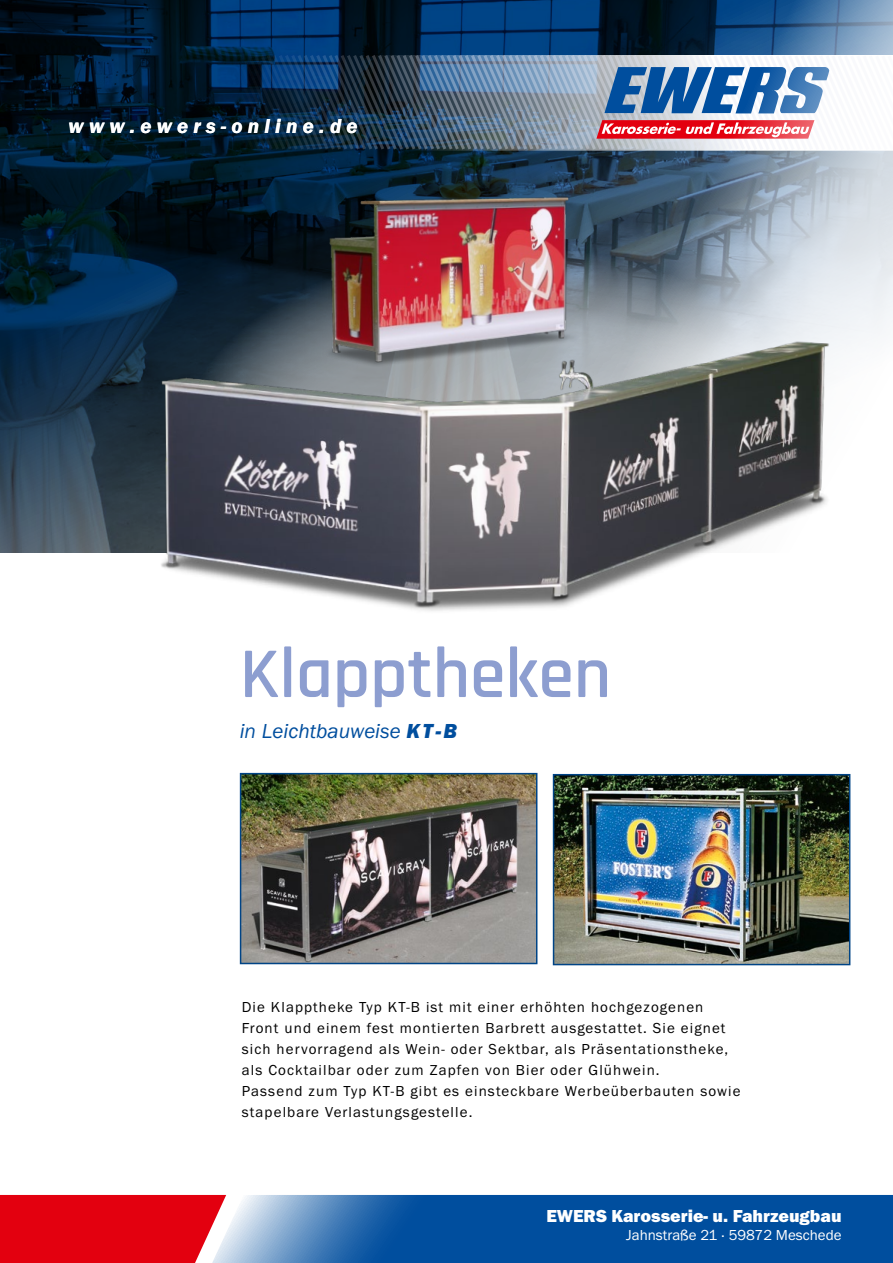
<style>
.page{position:relative;width:893px;height:1263px;background:#fff}
.page>*{position:absolute;margin:0;border:0;box-sizing:border-box;transform-origin:0 0}
.t1{font:600 72px "Rajdhani";color:#8d9ed0}
.t2{font:italic 21px "Franklin Gothic Itc T";color:#004e9e}
.t3{font:italic 600 21px "Franklin Gothic Itc T";letter-spacing:.25em;color:#fff}
.t4{font:800 18px "Franklin Gothic Itc T";color:#fff}
.t5{font:15px/21px "Franklin Gothic Itc T";letter-spacing:.075em;color:#000}
.t6{font:15px "Franklin Gothic Itc T";color:#fff}
.s1{font-weight:800}
</style>
<div class="page">
<div style="left:0;top:1195px;width:206px;height:68px;background:#e3000f"></div>
<svg style="left:206px;top:1195px;width:687px;height:68px;background:#2162a8"></svg>
<img style="left:0;top:0;width:546px;height:553px">
<svg style="left:0;top:53px;width:546px;height:98px;background:#1b3449"></svg>
<svg style="left:546px;top:0;width:347px;height:346px;background:#8493a8"></svg>
<img style="left:243px;top:776px;width:291px;height:185px">
<div style="left:240px;top:773px;width:297px;height:191px;border:2px solid #004486"></div>
<img style="left:556px;top:777px;width:291px;height:185px">
<div style="left:553px;top:774px;width:297px;height:191px;border:2px solid #004486"></div>
<img style="left:323px;top:184px;width:261px;height:130px">
<img style="left:133px;top:314px;width:713px;height:297px">
<p class="t3" style="left:69px;top:114px;width:291px">www.ewers-online.de</p>
<p class="t1" style="left:240px;top:631px;width:373px">Klapptheken</p>
<p class="t2" style="left:240px;top:719px;width:219px">in Leichtbauweise <span class="s1">KT-B</span></p>
<p class="t5" style="left:242px;top:996px;width:500px">Die Klapptheke Typ KT-B ist mit einer erhöhten hochgezogenen Front und einem fest montierten Barbrett ausgestattet. Sie eignet sich hervorragend als Wein- oder Sektbar, als Präsentationstheke, als Cocktailbar oder zum Zapfen von Bier oder Glühwein.<br>Passend zum Typ KT-B gibt es einsteckbare Werbeüberbauten sowie stapelbare Verlastungsgestelle.</p>
<p class="t4" style="left:546px;top:1205px;width:297px">EWERS Karosserie- u. Fahrzeugbau</p>
<p class="t6" style="left:626px;top:1226px;width:217px">Jahnstraße 21 · 59872 Meschede</p>
</div>
